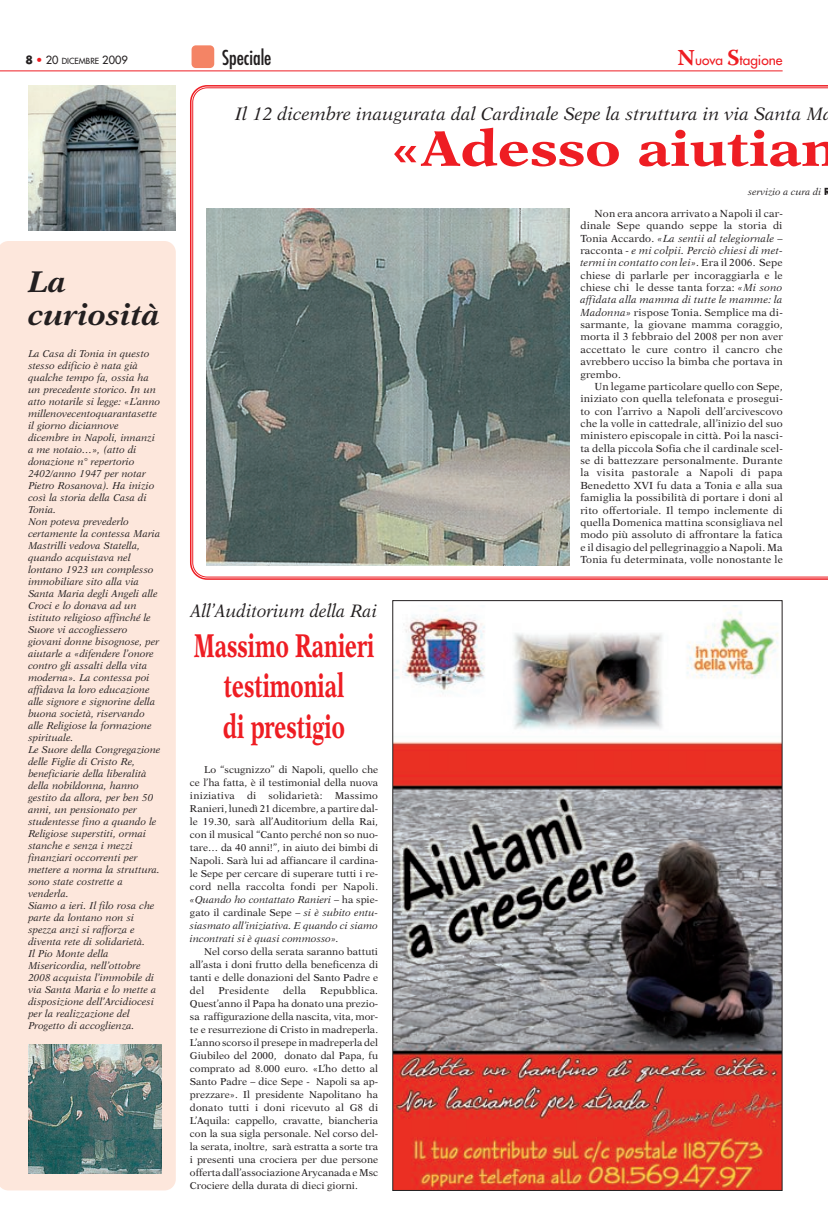
<style>
.page{position:relative;width:828px;height:1225px;background:#fff}
.page>*{position:absolute;margin:0;border:0;box-sizing:border-box;transform-origin:0 0}
.t1{font:700 50px "New Aster";color:#ee1d23;scale:1.15 1}
.t2{font:700 33px/40.6px "New Aster";color:#ee1d23;text-align:center;scale:.65 1}
.t3{font:italic 700 30px/33px "New Aster";color:#231f20}
.t4{font:condensed 20px "Futura";color:#231f20}
.t5{font:italic 18px "New Aster";color:#231f20}
.t6{font:italic 18px "New Aster";color:#231f20;scale:.95 1}
.t7{font:13.6px "Futura";color:#ee1d23}
.t8{font:10.3px/12.4px "New Aster";letter-spacing:.015em;color:#231f20;text-align:justify}
.t9{font:italic 10px/12px "New Aster";color:#231f20}
.t10{font:10px/13px "New Aster";color:#231f20;text-align:justify}
.t11{font:10px "New Aster";letter-spacing:.02em;color:#231f20}
.t12{font:italic 9.5px "New Aster";color:#231f20}
.t13{font:8.2px "Futura";color:#231f20}
.s1{font-weight:700;font-size:11px}
.s2{font-size:11px;color:#ee1d23}
.s3{font-size:11px}
.s4{font-family:"Warnock Pro";font-weight:700;font-size:22.7px}
.s5{font-family:"Futura";font-weight:700;font-style:normal}
.s6{font-style:italic}
</style>
<div class="page">
<hr style="left:0;top:70px;width:782px;height:1px;background:#ee1d23">
<div style="left:191px;top:45px;width:23px;height:23px;background:#f48465;border-radius:4px"></div>
<svg style="left:192px;top:87px;width:636px;height:490px"></svg>
<div style="left:0;top:241px;width:176px;height:949px;background:#fde7dc"></div>
<img style="left:28px;top:85px;width:148px;height:146px">
<img style="left:206px;top:209px;width:363px;height:356px">
<img style="left:394px;top:605px;width:386px;height:584px">
<img style="left:28px;top:1045px;width:134px;height:129px">
<p class="t13" style="left:26px;top:56px;width:104px"><span class="s1">8</span> <span class="s2">•</span> <span class="s3">20</span> DICEMBRE <span class="s3">2009</span></p>
<h3 class="t4" style="left:222px;top:45px;width:51px">Speciale</h3>
<h3 class="t7" style="left:677px;top:51px;width:106px"><span class="s4">N</span>uova <span class="s4">S</span>tagione</h3>
<h3 class="t5" style="left:235px;top:103px;width:599px">Il 12 dicembre inaugurata dal Cardinale Sepe la struttura in via Santa Ma</h3>
<h1 class="t1" style="left:389px;top:118px;width:360px">«Adesso aiutia</h1>
<p class="t12" style="left:748px;top:186px;width:84px">servizio a cura di <span class="s5">R</span></p>
<h3 class="t3" style="left:28px;top:265px;width:133px">La curiosità</h3>
<p class="t9" style="left:28px;top:347px;width:134px">La Casa di Tonia in questo stesso edificio è nata già qualche tempo fa, ossia ha un precedente storico. In un atto notarile si legge: «L’anno millenovecentoquarantasette il giorno diciannove dicembre in Napoli, innanzi a me notaio…», (atto di donazione n° repertorio<br>2402/anno 1947 per notar<br>Pietro Rosanova). Ha inizio così la storia della Casa di<br>Tonia.<br>Non poteva prevederlo certamente la contessa Maria<br>Mastrilli vedova Statella, quando acquistava nel lontano 1923 un complesso immobiliare sito alla via<br>Santa Maria degli Angeli alle<br>Croci e lo donava ad un istituto religioso affinché le<br>Suore vi accogliessero giovani donne bisognose, per aiutarle a «difendere l’onore contro gli assalti della vita moderna». La contessa poi affidava la loro educazione alle signore e signorine della buona società, riservando alle Religiose la formazione spirituale.<br>Le Suore della Congregazione delle Figlie di Cristo Re, beneficiarie della liberalità della nobildonna, hanno gestito da allora, per ben 50 anni, un pensionato per studentesse fino a quando le<br>Religiose superstiti, ormai stanche e senza i mezzi finanziari occorrenti per mettere a norma la struttura. sono state costrette a venderla.<br>Siamo a ieri. Il filo rosa che parte da lontano non si spezza anzi si rafforza e diventa rete di solidarietà.<br>Il Pio Monte della<br>Misericordia, nell’ottobre<br>2008 acquista l’immobile di via Santa Maria e lo mette a disposizione dell’Arcidiocesi per la realizzazione del<br>Progetto di accoglienza.</p>
<h3 class="t6" style="left:191px;top:600px;width:198px">All’Auditorium della Rai</h3>
<h2 class="t2" style="left:194px;top:624px;width:279px">Massimo Ranieri testimonial<br>di prestigio</h2>
<p class="t10" style="left:190px;top:762px;width:190px;text-indent:14px">Lo “scugnizzo” di Napoli, quello che ce l’ha fatta, è il testimonial della nuova iniziativa di solidarietà: Massimo Ranieri, lunedì 21 dicembre, a partire dal&shy;le 19.30, sarà all’Auditorium della Rai, con il musical “Canto perché non so nuo&shy;tare… da 40 anni!”, in aiuto dei bimbi di Napoli. Sarà lui ad affiancare il cardina&shy;le Sepe per cercare di superare tutti i re&shy;cord nella raccolta fondi per Napoli. <span class="s6">«Quando ho contattato Ranieri</span> – ha spie&shy;gato il cardinale Sepe – <span class="s6">si è subito entu&shy;siasmato all’iniziativa. E quando ci siamo incontrati si è quasi commosso».</span></p>
<p class="t10" style="left:190px;top:944px;width:190px;text-indent:14px">Nel corso della serata saranno battuti all’asta i doni frutto della beneficenza di tanti e delle donazioni del Santo Padre e del</p>
<p class="t10" style="left:190px;top:983px;width:190px;text-indent:130px">Repubblica.<br>Quest’anno il Papa ha donato una prezio&shy;sa raffigurazione della nascita, vita, mor&shy;te e resurrezione di Cristo in madreperla.<br>L’anno scorso il presepe in madreperla del Giubileo del 2000, donato dal Papa, fu comprato ad 8.000 euro. «L’ho detto al Santo Padre – dice Sepe - Napoli sa ap&shy;prezzare». Il presidente Napolitano ha donato tutti i doni ricevuto al G8 di L’Aquila: cappello, cravatte, biancheria con la sua sigla personale. Nel corso del&shy;la serata, inoltre, sarà estratta a sorte tra i presenti una crociera per due persone offerta dall’associazione Arycanada e Msc Crociere della durata di dieci giorni.</p>
<p class="t11" style="left:218px;top:984px;width:52px">Presidente</p>
<p class="t10" style="left:283px;top:983px;width:25px">della</p>
<p class="t8" style="left:580px;top:207px;width:204px;text-indent:14px">Non era ancora arrivato a Napoli il car&shy;dinale Sepe quando seppe la storia di Tonia Accardo. <span class="s6">«La sentii al telegiornale</span> – racconta <span class="s6">- e mi colpii. Perciò chiesi di met&shy;termi in contatto con lei».</span> Era il 2006. Sepe chiese di parlarle per incoraggiarla e le chiese chi le desse tanta forza: <span class="s6">«Mi sono affidata alla mamma di tutte le mamme: la Madonna»</span> rispose Tonia. Semplice ma di&shy;sarmante, la giovane mamma coraggio, morta il 3 febbraio del 2008 per non aver accettato le cure contro il cancro che avrebbero ucciso la bimba che portava in grembo.</p>
<p class="t8" style="left:580px;top:380px;width:204px;text-indent:14px">Un legame particolare quello con Sepe, iniziato con quella telefonata e prosegui&shy;to con l’arrivo a Napoli dell’arcivescovo che la volle in cattedrale, all’inizio del suo ministero episcopale in città. Poi la nasci&shy;ta della piccola Sofia che il cardinale scel&shy;se di battezzare personalmente. Durante la visita pastorale a Napoli di papa Benedetto XVI fu data a Tonia e alla sua famiglia la possibilità di portare i doni al rito offertoriale. Il tempo inclemente di quella Domenica mattina sconsigliava nel modo più assoluto di affrontare la fatica e il disagio del pellegrinaggio a Napoli. Ma Tonia fu determinata, volle nonostante le</p>
</div>
